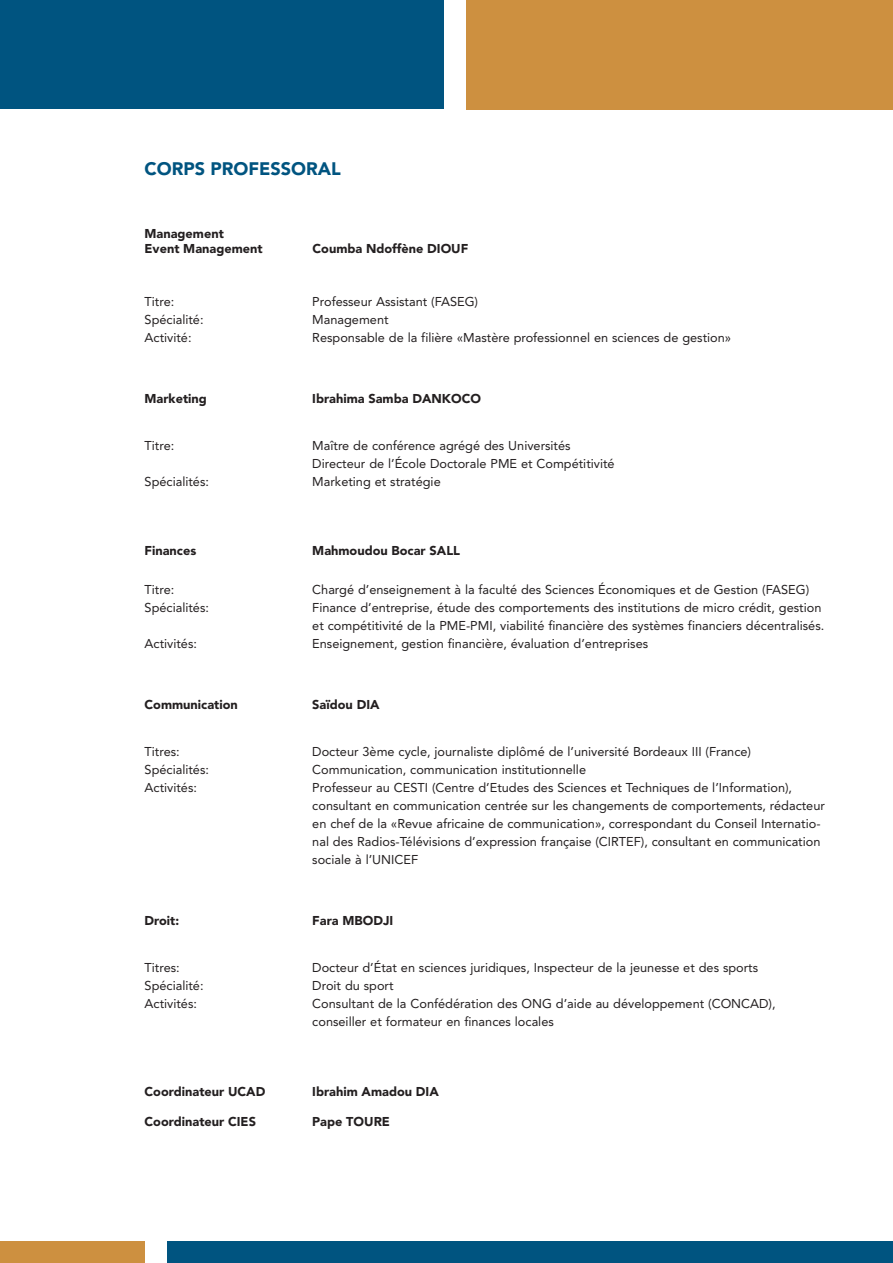
<style>
.page{position:relative;width:893px;height:1263px;background:#fff}
.page>*{position:absolute;margin:0;border:0;box-sizing:border-box;transform-origin:0 0}
.t1{font:900 18px "Avenir LT Std";color:#005480}
.t2{font:12.75px/18px "Avenir LT Std";color:#231f20}
.t3{font:900 12.75px/15.3px "Avenir LT Std";color:#231f20}
</style>
<div class="page">
<div style="left:0;top:0;width:444px;height:108px;background:#005480"></div>
<div style="left:467px;top:0;width:426px;height:109px;background:#cd9040"></div>
<div style="left:0;top:1242px;width:145px;height:21px;background:#cd9040"></div>
<div style="left:168px;top:1242px;width:725px;height:21px;background:#005480"></div>
<h1 class="t1" style="left:145px;top:158px;width:193px">Corps professoral</h1>
<p class="t3" style="left:145px;top:225px;width:120px">Management<br>Event Management</p>
<p class="t3" style="left:312px;top:241px;width:124px">Coumba Ndoffène DIO</p>
<p class="t3" style="left:451px;top:241px;width:17px">UF</p>
<p class="t2" style="left:145px;top:293px;width:31px">Titre:</p>
<p class="t2" style="left:312px;top:293px;width:167px">P rofesseur Assistant (FASEG)</p>
<p class="t2" style="left:145px;top:311px;width:61px">Spécialité:</p>
<p class="t2" style="left:312px;top:311px;width:78px">Management</p>
<p class="t2" style="left:145px;top:329px;width:48px">Activité:</p>
<p class="t2" style="left:312px;top:329px;width:420px">Responsable de la filière «Mastère professionnel en sciences de gestion»</p>
<p class="t3" style="left:145px;top:391px;width:64px">Marketing</p>
<p class="t3" style="left:312px;top:391px;width:111px">I brahima Samba DAN</p>
<p class="t3" style="left:442px;top:391px;width:40px">KOCO</p>
<p class="t2" style="left:145px;top:437px;width:31px">Titre:</p>
<p class="t2" style="left:312px;top:437px;width:260px">M aître de conférence agrégé des Universités<br>Directeur de l’École Doctorale PME</p>
<p class="t2" style="left:521px;top:455px;width:95px">et Compétitivité</p>
<p class="t2" style="left:145px;top:473px;width:66px">Spécialités:</p>
<p class="t2" style="left:312px;top:473px;width:130px">M arketing et stratégie</p>
<p class="t3" style="left:145px;top:543px;width:53px">Finances</p>
<p class="t3" style="left:312px;top:543px;width:149px">Mahmoudou Bocar SALL</p>
<p class="t2" style="left:145px;top:581px;width:31px">Titre:</p>
<p class="t2" style="left:312px;top:581px;width:498px">Chargé d’enseignement à la faculté des Sciences Économiques et de Gestion (FASEG)</p>
<p class="t2" style="left:145px;top:599px;width:66px">Spécialités:</p>
<p class="t2" style="left:312px;top:599px;width:511px">Finance d’entreprise, étude des comportements des institutions de micro crédit, gestion et compétitivité de la PME</p>
<p class="t2" style="left:466px;top:617px;width:360px">-PMI, viabilité financière des systèmes financiers décentralisés.</p>
<p class="t2" style="left:145px;top:635px;width:54px">Activités:</p>
<p class="t2" style="left:312px;top:635px;width:337px">Enseignement, gestion financière, évaluation d’entreprises</p>
<p class="t3" style="left:145px;top:697px;width:95px">Communication</p>
<p class="t3" style="left:312px;top:697px;width:53px">Saïdou DIA</p>
<p class="t2" style="left:145px;top:743px;width:37px">Titres:</p>
<p class="t2" style="left:312px;top:743px;width:440px">Docteur 3ème cycle, journaliste diplômé de l’université Bordeaux III (France)</p>
<p class="t2" style="left:145px;top:761px;width:66px">Spécialités:</p>
<p class="t2" style="left:312px;top:761px;width:275px">Communication, communication institutionnelle</p>
<p class="t2" style="left:145px;top:779px;width:54px">Activités:</p>
<p class="t2" style="left:312px;top:779px;width:514px">Professeur au CESTI (Centre d’Etudes des Sciences et Techniques de l’I nformation), consultant en communication centrée sur les changements de comportements, rédacteur en chef de la «Revue africaine de communication», correspondant du Conseil I nternatio&shy;nal des Radios-Télévisions d’expression française (CI RTEF), consultant en communication sociale à l’UNICEF</p>
<p class="t3" style="left:145px;top:913px;width:36px">Droit:</p>
<p class="t3" style="left:312px;top:913px;width:81px">Fara MBODJI</p>
<p class="t2" style="left:145px;top:959px;width:37px">Titres:</p>
<p class="t2" style="left:312px;top:959px;width:447px">Docteur d’État en sciences juridiques, I nspecteur de la jeunesse et des sports</p>
<p class="t2" style="left:145px;top:977px;width:61px">Spécialité:</p>
<p class="t2" style="left:312px;top:977px;width:83px">Droit du sport</p>
<p class="t2" style="left:145px;top:995px;width:54px">Activités:</p>
<p class="t2" style="left:312px;top:995px;width:465px">Consultant de la Confédération des ONG d’aide au développement (CONCAD), conseiller et formateur en finances locales</p>
<p class="t3" style="left:145px;top:1083px;width:120px">Coordinateur UCADI</p>
<p class="t3" style="left:316px;top:1083px;width:109px">brahim Amadou DIA</p>
<p class="t3" style="left:145px;top:1114px;width:113px">Coordinateur CIES</p>
<p class="t3" style="left:312px;top:1114px;width:70px">Pape TOURE</p>
</div>
